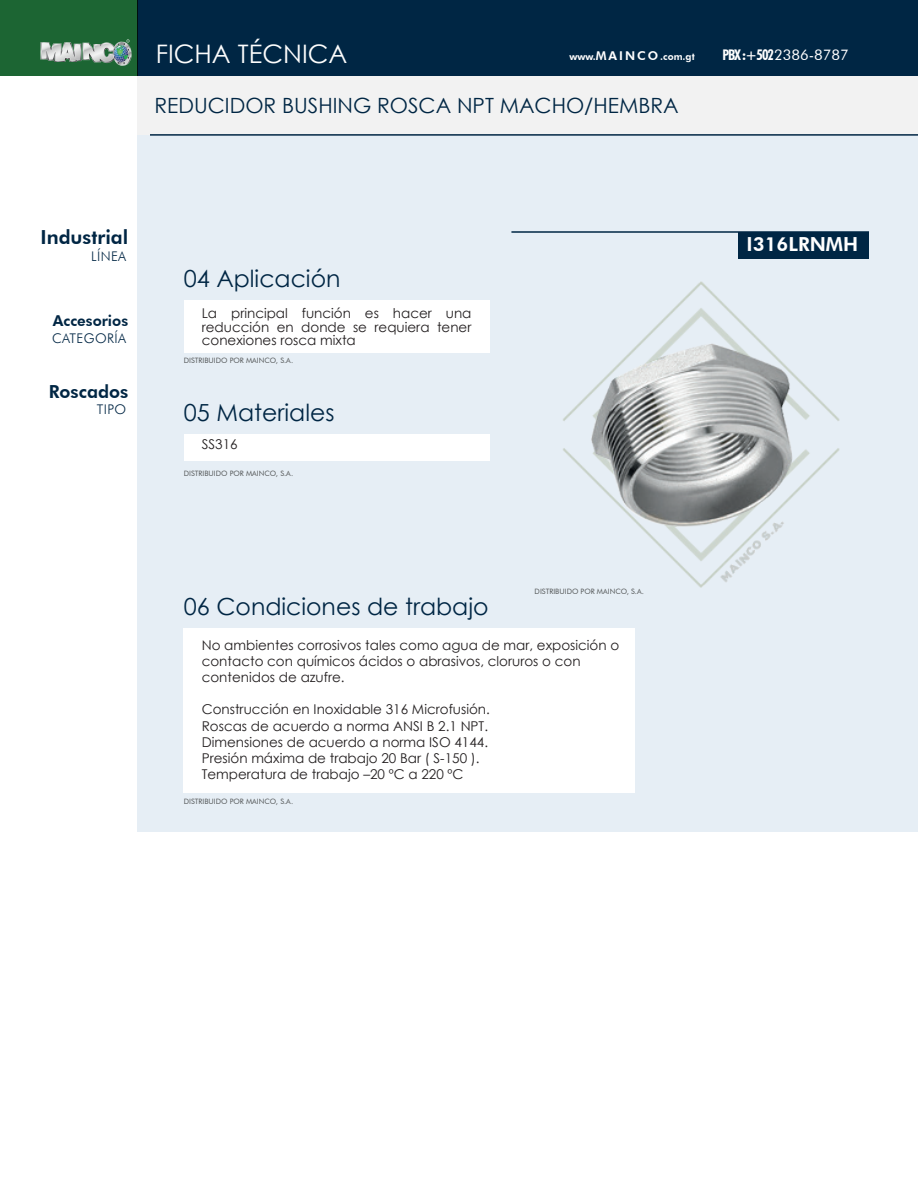
<style>
.page{position:relative;width:918px;height:1188px;background:#fff}
.page>*{position:absolute;margin:0;border:0;box-sizing:border-box;transform-origin:0 0}
.t1{font:25.5px "Century Gothic";color:#fdfdfd}
.t2{font:23.55px "Century Gothic";color:#002644}
.t3{font:21px "Century Gothic";color:#002644}
.t4{font:800 19.35px "Futura BT";color:#002644}
.t5{font:800 19.35px "Futura BT";color:#fff}
.t6{font:800 18px "Futura BT";color:#002644}
.t7{font:800 15px "Futura BT";color:#002644}
.t8{font:14.7px "Futura BT";color:#fff}
.t9{font:13.5px/16.2px "Century Gothic";color:#231f20}
.t10{font:300 13.35px "Futura BT";letter-spacing:.03em;color:#002644}
.t11{font:800 9.9px "Futura BT";color:#fff}
.t12{font:7.35px "Futura BT";color:#545758}
.s1{font-size:12.15px}
.s2{font-weight:700;font-stretch:condensed}
</style>
<div class="page">
<div style="left:137px;top:0;width:781px;height:832px;background:#e6eef5"></div>
<div style="left:137px;top:0;width:781px;height:135px;background:#f2f2f2"></div>
<div style="left:137px;top:0;width:781px;height:75px;background:#002644"></div>
<div style="left:0;top:0;width:137px;height:75px;background:#1c6533"></div>
<img style="left:40px;top:39px;width:92px;height:27px">
<div style="left:739px;top:232px;width:130px;height:26px;background:#002644"></div>
<hr style="left:511px;top:231px;width:358px;height:2px;background:#002644">
<hr style="left:150px;top:134px;width:768px;height:2px;background:#002644">
<div style="left:184px;top:300px;width:305px;height:53px;background:#fff"></div>
<div style="left:184px;top:434px;width:305px;height:27px;background:#fff"></div>
<div style="left:184px;top:628px;width:451px;height:165px;background:#fff"></div>
<img style="left:563px;top:243px;width:306px;height:345px">
<h1 class="t1" style="left:156px;top:36px;width:193px">FICHA TÉCNICA</h1>
<p class="t11" style="left:569px;top:51px;width:127px">www.<span class="s1">M A I N C O</span> .com.gt</p>
<p class="t8" style="left:722px;top:46px;width:128px"><span class="s2">PBX:+502</span>2386-8787</p>
<h3 class="t3" style="left:155px;top:91px;width:526px">REDUCIDOR BUSHING ROSCA NPT MACHO/HEMBRA</h3>
<h3 class="t4" style="left:41px;top:226px;width:89px">Industrial</h3>
<p class="t10" style="left:91px;top:248px;width:36px">LÍNEA</p>
<p class="t7" style="left:53px;top:312px;width:77px">Accesorios</p>
<p class="t10" style="left:52px;top:330px;width:76px">CATEGORÍA</p>
<h3 class="t6" style="left:49px;top:381px;width:81px">Roscados</h3>
<p class="t10" style="left:97px;top:401px;width:31px">TIPO</p>
<h2 class="t2" style="left:184px;top:262px;width:158px">04 Aplicación</h2>
<p class="t9" style="left:202px;top:307px;width:271px;line-height:13.5px;text-align:justify">La principal función es hacer una reducción en donde se requiera tener conexiones rosca mixta</p>
<p class="t12" style="left:184px;top:356px;width:111px">DISTRIBUIDO POR MAINCO, S.A.</p>
<h2 class="t2" style="left:184px;top:396px;width:152px">05 Materiales</h2>
<p class="t9" style="left:202px;top:436px;width:37px">SS316</p>
<p class="t12" style="left:184px;top:469px;width:111px">DISTRIBUIDO POR MAINCO, S.A.</p>
<p class="t12" style="left:535px;top:587px;width:111px">DISTRIBUIDO POR MAINCO, S.A.</p>
<h2 class="t2" style="left:184px;top:590px;width:306px">06 Condiciones de trabajo</h2>
<p class="t9" style="left:202px;top:636px;width:419px">No ambientes corrosivos tales como agua de mar, exposición o contacto con químicos ácidos o abrasivos, cloruros o con contenidos de azufre.</p>
<p class="t9" style="left:202px;top:701px;width:290px">Construcción en Inoxidable 316 Microfusión.<br>Roscas de acuerdo a norma ANSI B 2.1 NPT.<br>Dimensiones de acuerdo a norma ISO 4144.<br>Presión máxima de trabajo 20 Bar ( S-150 ).<br>Temperatura de trabajo –20 ºC a 220 ºC</p>
<p class="t12" style="left:184px;top:797px;width:111px">DISTRIBUIDO POR MAINCO, S.A.</p>
<h3 class="t5" style="left:747px;top:232px;width:113px">I316LRNMH</h3>
</div>
